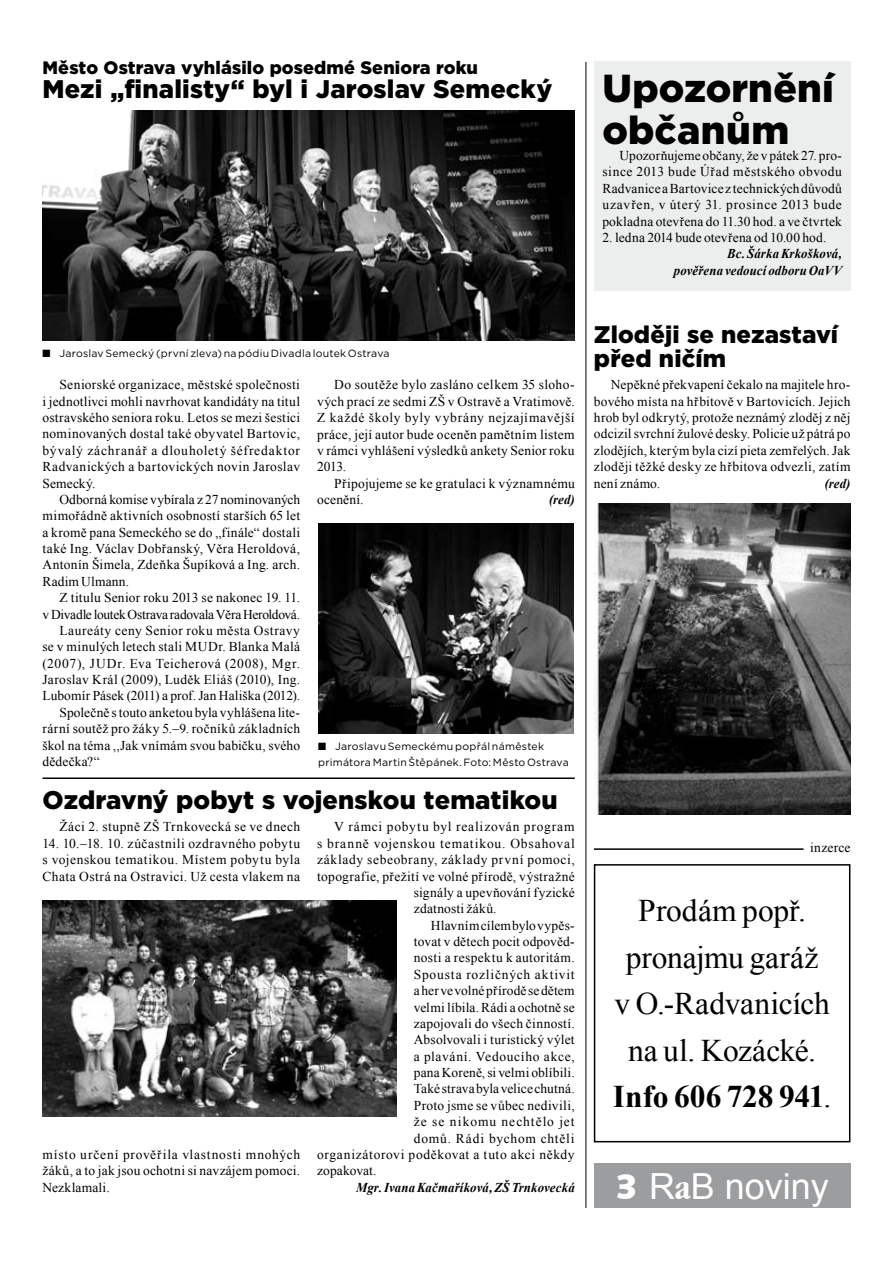
<style>
.page{position:relative;width:893px;height:1263px;background:#fff}
.page>*{position:absolute;margin:0;border:0;box-sizing:border-box;transform-origin:0 0}
.t1{font:900 39px/42px "Gotham";letter-spacing:.01em;color:#000}
.t2{font:36px "Arial";color:#fff}
.t3{font:31.5px/46.5px "Times New Roman";letter-spacing:-.005em;color:#000;text-align:center}
.t4{font:900 25.5px "Gotham";color:#000}
.t5{font:900 24px/24px "Gotham";letter-spacing:.005em;color:#000}
.t6{font:900 18px "Gotham";letter-spacing:.005em;color:#000}
.t7{font:13.5px/16.4px "Times New Roman";letter-spacing:.025em;color:#000;text-align:justify}
.t8{font:italic 700 13.5px/16.4px "Times New Roman";letter-spacing:.01em;color:#000;text-align:right;scale:.95 1}
.t9{font:13.5px "Times New Roman";letter-spacing:.045em;color:#000}
.t10{font:13.5px "Times New Roman";letter-spacing:.05em;color:#000}
.t11{font:13.5px "Times New Roman";letter-spacing:.06em;color:#000}
.t12{font:13.5px "Times New Roman";letter-spacing:.005em;color:#000}
.t13{font:13.5px "Times New Roman";letter-spacing:-.025em;color:#000}
.t14{font:13.5px "Times New Roman";letter-spacing:.065em;color:#000}
.t15{font:13.5px "Times New Roman";color:#000}
.t16{font:13.5px "Times New Roman";letter-spacing:.07em;color:#000}
.t17{font:13.5px "Times New Roman";letter-spacing:.055em;color:#000}
.t18{font:10.5px/16.4px "Gotham";letter-spacing:.02em;color:#000}
.s1{font-family:"Dixieland Normal"}
.s2{font-family:"Humanst 531 Blk BTCE Black"}
.s3{font-family:"Garmd ITC Bk Cn BTCE Bold Condensed"}
.s4{font-weight:700}
</style>
<div class="page">
<div style="left:594px;top:1163px;width:256px;height:45px;background:#9c9d9f"></div>
<img style="left:43px;top:900px;width:354px;height:216px">
<img style="left:43px;top:111px;width:531px;height:229px">
<img style="left:318px;top:523px;width:255px;height:210px">
<div style="left:594px;top:62px;width:256px;height:229px;background:#eceded"></div>
<img style="left:594px;top:504px;width:256px;height:311px">
<hr style="left:585px;top:62px;width:1px;height:1146px;background:#000">
<hr style="left:43px;top:777px;width:532px;height:2px;background:#000">
<div style="left:594px;top:864px;width:256px;height:278px;border:2px solid #000"></div>
<hr style="left:594px;top:848px;width:209px;height:2px;background:#000">
<h3 class="t6" style="left:43px;top:55px;width:437px">Město Ostrava vyhlásilo posedmé Seniora roku</h3>
<h3 class="t4" style="left:43px;top:72px;width:511px">Mezi „finalisty“ byl i Jaroslav Semecký</h3>
<p class="t18" style="left:43px;top:344px;width:349px"><span class="s1">Q</span> Jaroslav Semecký (první zleva) na pódiu Divadla loutek Ostrava</p>
<p class="t7" style="left:43px;top:376px;width:259px;text-indent:17px">Seniorské organizace, městské společnosti i jednotlivci mohli navrhovat kandidáty na titul ostravského seniora roku. Letos se mezi šestici nominovaných dostal také obyvatel Bartovic, bývalý záchranář a dlouholetý šéfredaktor Radvanických a bartovických novin Jaroslav Semecký.</p>
<p class="t7" style="left:43px;top:491px;width:259px;text-indent:17px">Odborná komise vybírala z 27 nominovaných mimořádně aktivních osobností starších 65 let a kromě pana Semeckého se do „finále“ dostali také Ing. Václav Dobřanský, Věra Heroldová, Antonín Šimela, Zdeňka Šupíková a Ing. arch.<br>Radim Ulmann.</p>
<p class="t7" style="left:60px;top:589px;width:242px">Z titulu Senior roku 2013 se nakonec 19. 11.</p>
<p class="t13" style="left:43px;top:605px;width:259px">vDivadle loutek Ostrava radovala Věra Heroldová.</p>
<p class="t7" style="left:60px;top:622px;width:242px">Laureáty ceny Senior roku města Ostravy</p>
<p class="t7" style="left:43px;top:638px;width:259px">se v minulých letech stali MUDr. Blanka Malá</p>
<p class="t9" style="left:43px;top:654px;width:259px">(2007), JUDr. Eva Teicherová (2008), Mgr.</p>
<p class="t7" style="left:43px;top:671px;width:259px">Jaroslav Král (2009), Luděk Eliáš (2010), Ing.</p>
<p class="t12" style="left:43px;top:687px;width:259px">Lubomír Pásek (2011) a prof. Jan Hališka (2012).</p>
<p class="t7" style="left:60px;top:704px;width:242px">Společně stouto anketou byla vyhlášena lite-</p>
<p class="t7" style="left:43px;top:720px;width:259px">rární soutěž pro žáky 5.–9. ročníků základních</p>
<p class="t7" style="left:43px;top:737px;width:259px">škol na téma ,,Jak vnímám svou babičku, svého</p>
<p class="t7" style="left:43px;top:753px;width:59px">dědečka?“</p>
<p class="t7" style="left:317px;top:376px;width:259px;text-indent:17px">Do soutěže bylo zasláno celkem 35 sloho&shy;vých prací ze sedmi ZŠ v Ostravě a Vratimově.<br>Z každé školy byly vybrány nejzajímavější práce, její autor bude oceněn pamětním listem v rámci vyhlášení výsledků ankety Senior roku 2013.</p>
<p class="t7" style="left:317px;top:475px;width:259px;text-indent:17px">Připojujeme se ke gratulaci k významnému ocenění.</p>
<p class="t8" style="left:549px;top:491px;width:28px">(red)</p>
<p class="t18" style="left:318px;top:737px;width:252px"><span class="s1">Q</span> Jaroslavu Semeckému popřál náměstek primátora Martin Štěpánek. Foto: Město Ostrava</p>
<h3 class="t4" style="left:43px;top:782px;width:517px">Ozdravný pobyt s vojenskou tematikou</h3>
<h1 class="t1" style="left:602px;top:66px;width:233px">Upozornění občanům</h1>
<p class="t7" style="left:602px;top:147px;width:241px;text-indent:17px">Upozorňujeme občany, že v pátek 27. pro&shy;since 2013 bude Úřad městského obvodu Radvanice aBartovice ztechnických důvodů uzavřen, v úterý 31. prosince 2013 bude pokladna otevřena do 11.30 hod. a ve čtvrtek</p>
<p class="t7" style="left:602px;top:229px;width:226px">2. ledna 2014 bude otevřena od 10.00 hod.</p>
<p class="t8" style="left:674px;top:245px;width:179px">Bc. Šárka Krkošková,<br>pověřena vedoucí odboru OaVV</p>
<h3 class="t5" style="left:594px;top:322px;width:246px">Zloději se nezastaví před ničím</h3>
<p class="t7" style="left:594px;top:376px;width:258px;text-indent:17px">Nepěkné překvapení čekalo na majitele hro&shy;bového místa na hřbitově v Bartovicích. Jejich hrob byl odkrytý, protože neznámý zloděj z něj odcizil svrchní žulové desky. Policie už pátrá po zlodějích, kterým byla cizí pieta zemřelých. Jak zloději těžké desky ze hřbitova odvezli, zatím není známo.</p>
<p class="t8" style="left:825px;top:474px;width:28px">(red)</p>
<p class="t7" style="left:60px;top:818px;width:242px">Žáci 2. stupně ZŠ Trnkovecká se ve dnech</p>
<p class="t7" style="left:43px;top:835px;width:259px">14. 10.–18. 10. zúčastnili ozdravného pobytu s vojenskou tematikou. Místem pobytu byla Chata Ostrá na Ostravici. Už cesta vlakem na</p>
<p class="t7" style="left:43px;top:1146px;width:259px">místo určení prověřila vlastnosti mnohých žáků, a to jak jsou ochotni si navzájem pomoci.<br>Nezklamali.</p>
<p class="t11" style="left:334px;top:818px;width:242px">V rámci pobytu byl realizován program</p>
<p class="t14" style="left:317px;top:834px;width:259px">s branně vojenskou tematikou. Obsahoval</p>
<p class="t10" style="left:317px;top:850px;width:259px">základy sebeobrany, základy první pomoci,</p>
<p class="t7" style="left:317px;top:868px;width:259px">topografie, přežití ve volné přírodě, výstražné</p>
<p class="t7" style="left:414px;top:884px;width:162px">signály a upevňování fyzické</p>
<p class="t7" style="left:414px;top:900px;width:84px">zdatnosti žáků.</p>
<p class="t7" style="left:431px;top:917px;width:145px">Hlavním cílem bylo vypěs-</p>
<p class="t7" style="left:414px;top:933px;width:162px">tovat v dětech pocit odpověd-</p>
<p class="t7" style="left:414px;top:949px;width:162px">nosti a respektu k autoritám.</p>
<p class="t11" style="left:414px;top:965px;width:162px">Spousta rozličných aktivit</p>
<p class="t7" style="left:414px;top:982px;width:162px">aher ve volné přírodě se dětem</p>
<p class="t7" style="left:414px;top:999px;width:162px">velmi líbila. Rádi a ochotně se</p>
<p class="t7" style="left:414px;top:1015px;width:162px">zapojovali do všech činností.</p>
<p class="t7" style="left:414px;top:1031px;width:162px">Absolvovali i turistický výlet</p>
<p class="t10" style="left:414px;top:1047px;width:162px">a plavání. Vedoucího akce,</p>
<p class="t7" style="left:414px;top:1064px;width:162px">pana Koreně, si velmi oblíbili.</p>
<p class="t15" style="left:414px;top:1080px;width:162px">Také strava byla velice chutná.</p>
<p class="t7" style="left:414px;top:1097px;width:162px">Proto jsme se vůbec nedivili,</p>
<p class="t16" style="left:414px;top:1112px;width:162px">že se nikomu nechtělo jet</p>
<p class="t17" style="left:414px;top:1129px;width:162px">domů. Rádi bychom chtěli</p>
<p class="t9" style="left:317px;top:1145px;width:259px">organizátorovi poděkovat a tuto akci někdy</p>
<p class="t12" style="left:317px;top:1162px;width:61px">zopakovat.</p>
<p class="t8" style="left:356px;top:1178px;width:232px">Mgr. Ivana Kačmaříková, ZŠ Trnkovecká</p>
<h2 class="t2" style="left:615px;top:1163px;width:215px"><span class="s2">3</span> R<span class="s3">a</span>B noviny</h2>
<p class="t7" style="left:810px;top:839px;width:42px">inzerce</p>
<h3 class="t3" style="left:613px;top:887px;width:220px">Prodám popř. pronajmu garáž<br>v O.-Radvanicích na ul. Kozácké.<br><span class="s4">Info 606 728 941</span>.</h3>
</div>
